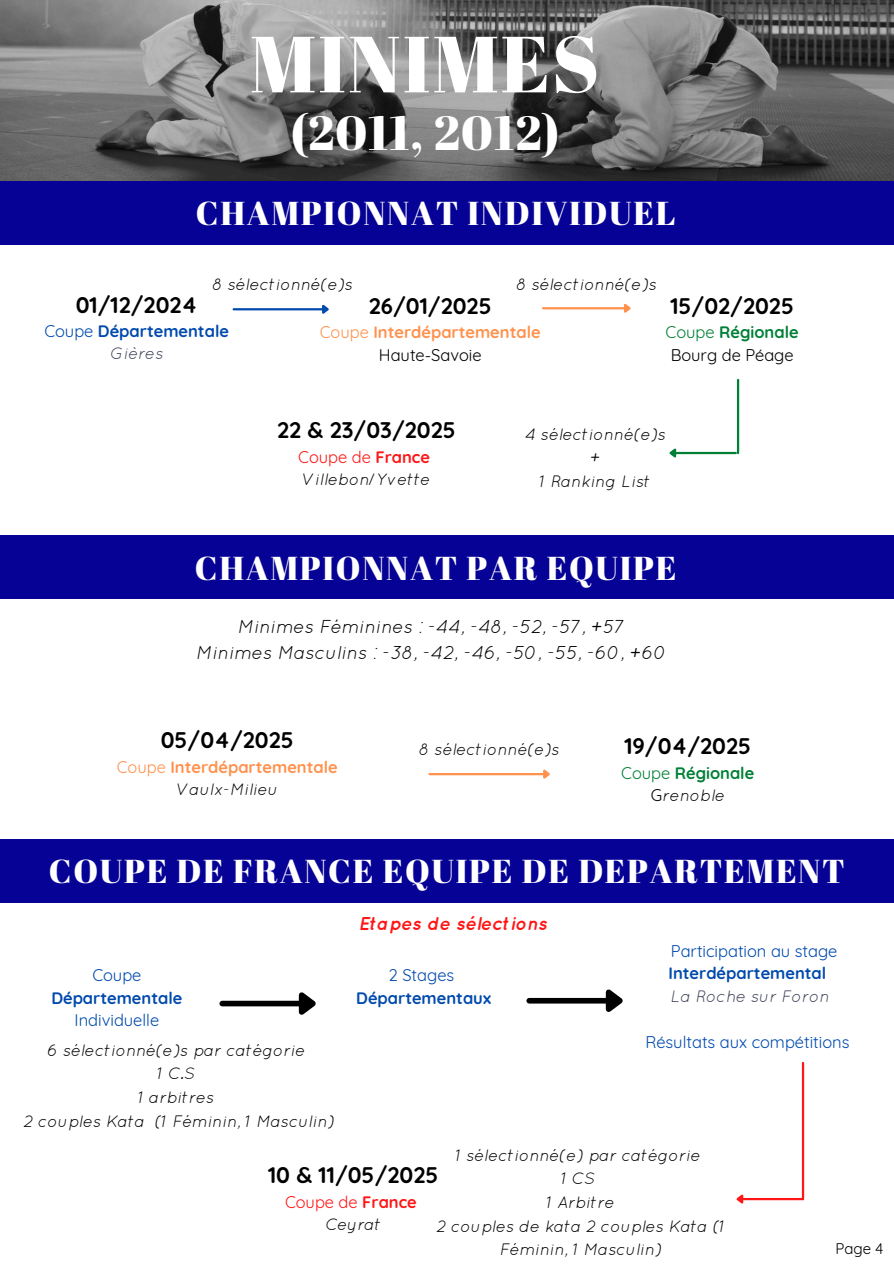
<style>
.page{position:relative;width:894px;height:1264px;background:#fff}
.page>*{position:absolute;margin:0;border:0;box-sizing:border-box;transform-origin:0 0}
.t1{font:79.35px "Abril Fatface";letter-spacing:.02em;color:#fff}
.t2{font:47.85px "Abril Fatface";letter-spacing:.02em;color:#fff}
.t3{font:33.15px "Abril Fatface";letter-spacing:.05em;color:#fff}
.t4{font:700 22.5px "Quicksand";color:#000}
.t5{font:italic 18.6px/25.8px "Quicksand";color:#000;text-align:center}
.t6{font:italic 700 18.6px "Quicksand";color:#ff1616}
.t7{font:italic 16.5px/23.7px "Quicksand";color:#000;text-align:center}
.t8{font:16.5px/22.5px "Quicksand";color:#004aad}
.t9{font:700 16.5px "Quicksand";color:#ff914d}
.t10{font:700 16.5px "Quicksand";color:#004aad}
.t11{font:700 16.5px/22.5px "Quicksand";color:#008037;text-align:center}
.t12{font:16.5px/22.5px "Quicksand";color:#ff1616;text-align:center}
.t13{font:16.5px "Quicksand";color:#000}
.t14{font:italic 16.5px "Quicksand";color:#3e4159}
.t15{font:15px "Quicksand";color:#000}
.s1{font-weight:400}
.s2{font-weight:700}
.s3{font-weight:400;color:#000}
.s4{font-weight:400;font-style:italic;color:#000}
.s5{font-style:italic;color:#000}
</style>
<div class="page">
<img style="left:0;top:0;width:893px;height:181px">
<div style="left:0;top:181px;width:893px;height:63px;background:#060295"></div>
<hr style="left:233px;top:308px;width:89px;height:2px;background:#004aad">
<svg style="left:320px;top:304px;width:9px;height:10px"></svg>
<hr style="left:543px;top:307px;width:80px;height:2px;background:#ff914d">
<svg style="left:621px;top:303px;width:10px;height:10px"></svg>
<hr style="left:736px;top:380px;width:3px;height:73px;background:#008037">
<hr style="left:676px;top:452px;width:59px;height:2px;background:#008037">
<svg style="left:669px;top:448px;width:9px;height:10px"></svg>
<div style="left:0;top:535px;width:893px;height:63px;background:#060295"></div>
<hr style="left:429px;top:773px;width:114px;height:2px;background:#ff914d">
<svg style="left:541px;top:769px;width:9px;height:10px"></svg>
<div style="left:0;top:839px;width:893px;height:63px;background:#060295"></div>
<div style="left:222px;top:1000px;width:77px;height:6px;background:#000"></div>
<svg style="left:294px;top:992px;width:22px;height:23px"></svg>
<hr style="left:743px;top:1197px;width:59px;height:3px;background:#ff1616">
<svg style="left:736px;top:1194px;width:9px;height:10px"></svg>
<hr style="left:801px;top:1062px;width:2px;height:137px;background:#ff1616">
<div style="left:529px;top:997px;width:76px;height:6px;background:#000"></div>
<svg style="left:600px;top:989px;width:23px;height:23px"></svg>
<h1 class="t1" style="left:250px;top:8px;width:351px">MINIMES</h1>
<h1 class="t2" style="left:290px;top:99px;width:270px">(2011, 2012)</h1>
<p class="t3" style="left:196px;top:190px;width:481px">CHAMPIONNAT INDIVIDUEL</p>
<p class="t7" style="left:212px;top:272px;width:142px">8 sélectionné(e)s</p>
<p class="t7" style="left:516px;top:272px;width:142px">8 sélectionné(e)s</p>
<h2 class="t4" style="left:76px;top:290px;width:123px">01/12/2024</h2>
<p class="t10" style="left:44px;top:320px;width:186px"><span class="s1">Coupe</span> Départementale</p>
<p class="t14" style="left:110px;top:343px;width:54px">Gières</p>
<p class="t4" style="left:368px;top:291px;width:124px">26/01/2025</p>
<p class="t9" style="left:319px;top:322px;width:222px"><span class="s1">Coupe</span> Interdépartementale</p>
<p class="t13" style="left:379px;top:344px;width:104px">Haute-Savoie</p>
<p class="t4" style="left:670px;top:291px;width:125px">15/02/2025</p>
<p class="t11" style="left:665px;top:321px;width:135px"><span class="s1">Coupe</span> Régionale</p>
<p class="t13" style="left:670px;top:344px;width:124px">Bourg de Péage</p>
<p class="t4" style="left:277px;top:415px;width:180px">22 &amp; 23/03/2025</p>
<p class="t12" style="left:298px;top:445px;width:133px">Coupe de <span class="s2">France</span></p>
<p class="t7" style="left:302px;top:467px;width:129px">Villebon/Yvette</p>
<p class="t7" style="left:524px;top:421px;width:142px">4 sélectionné(e)s</p>
<p class="t7" style="left:590px;top:445px;width:12px">+</p>
<p class="t7" style="left:540px;top:469px;width:112px">1 Ranking List</p>
<p class="t3" style="left:195px;top:544px;width:483px">CHAMPIONNAT PAR EQUIPE</p>
<p class="t5" style="left:196px;top:613px;width:472px">Minimes Féminines : -44, -48, -52, -57, +57<br>Minimes Masculins : -38, -42, -46, -50, -55, -60, +60</p>
<p class="t4" style="left:161px;top:725px;width:135px">05/04/2025</p>
<h2 class="t9" style="left:117px;top:756px;width:222px"><span class="s1">Coupe</span> Interdépartementale</h2>
<h5 class="t7" style="left:177px;top:777px;width:102px">Vaulx-Milieu</h5>
<p class="t7" style="left:419px;top:737px;width:142px">8 sélectionné(e)s</p>
<p class="t4" style="left:624px;top:731px;width:128px">19/04/2025</p>
<p class="t11" style="left:621px;top:761px;width:135px"><span class="s1">Coupe</span> Régionale<br><span class="s3">G</span><span class="s4">renoble</span></p>
<p class="t3" style="left:49px;top:848px;width:797px">COUPE DE FRANCE EQUIPE DE DEPARTEMENT</p>
<h3 class="t6" style="left:358px;top:912px;width:190px">Etapes de sélections</h3>
<p class="t8" style="left:92px;top:964px;width:51px">Coupe</p>
<h2 class="t10" style="left:51px;top:987px;width:132px">Départementale</h2>
<p class="t8" style="left:75px;top:1009px;width:86px">Individuelle</p>
<p class="t7" style="left:47px;top:1037px;width:259px">6 sélectionné(e)s par catégorie</p>
<p class="t7" style="left:158px;top:1061px;width:39px">1 C.S</p>
<h4 class="t7" style="left:138px;top:1085px;width:77px">1 arbitres</h4>
<p class="t7" style="left:23px;top:1108px;width:312px">2 couples Kata (1 Féminin, 1 Masculin)</p>
<p class="t8" style="left:668px;top:939px;width:170px">Participation au stage<br><span class="s2">Interdépartemental</span></p>
<p class="t14" style="left:670px;top:985px;width:160px">La Roche sur Foron</p>
<p class="t8" style="left:645px;top:1030px;width:205px">Résultats aux compétitions</p>
<p class="t8" style="left:388px;top:964px;width:67px">2 Stages</p>
<p class="t10" style="left:356px;top:987px;width:136px">Départementaux</p>
<p class="t7" style="left:455px;top:1142px;width:246px">1 sélectionné(e) par catégorie</p>
<p class="t7" style="left:561px;top:1166px;width:35px">1 CS</p>
<p class="t7" style="left:546px;top:1190px;width:69px">1 Arbitre</p>
<p class="t7" style="left:436px;top:1213px;width:290px">2 couples de kata 2 couples Kata (1<br>Féminin, 1 Masculin)</p>
<p class="t4" style="left:268px;top:1160px;width:172px">10 &amp; 11/05/2025</p>
<p class="t12" style="left:285px;top:1190px;width:133px">Coupe de <span class="s2">France<br></span><span class="s5">Ceyrat</span></p>
<p class="t15" style="left:835px;top:1239px;width:50px">Page 4</p>
</div>
